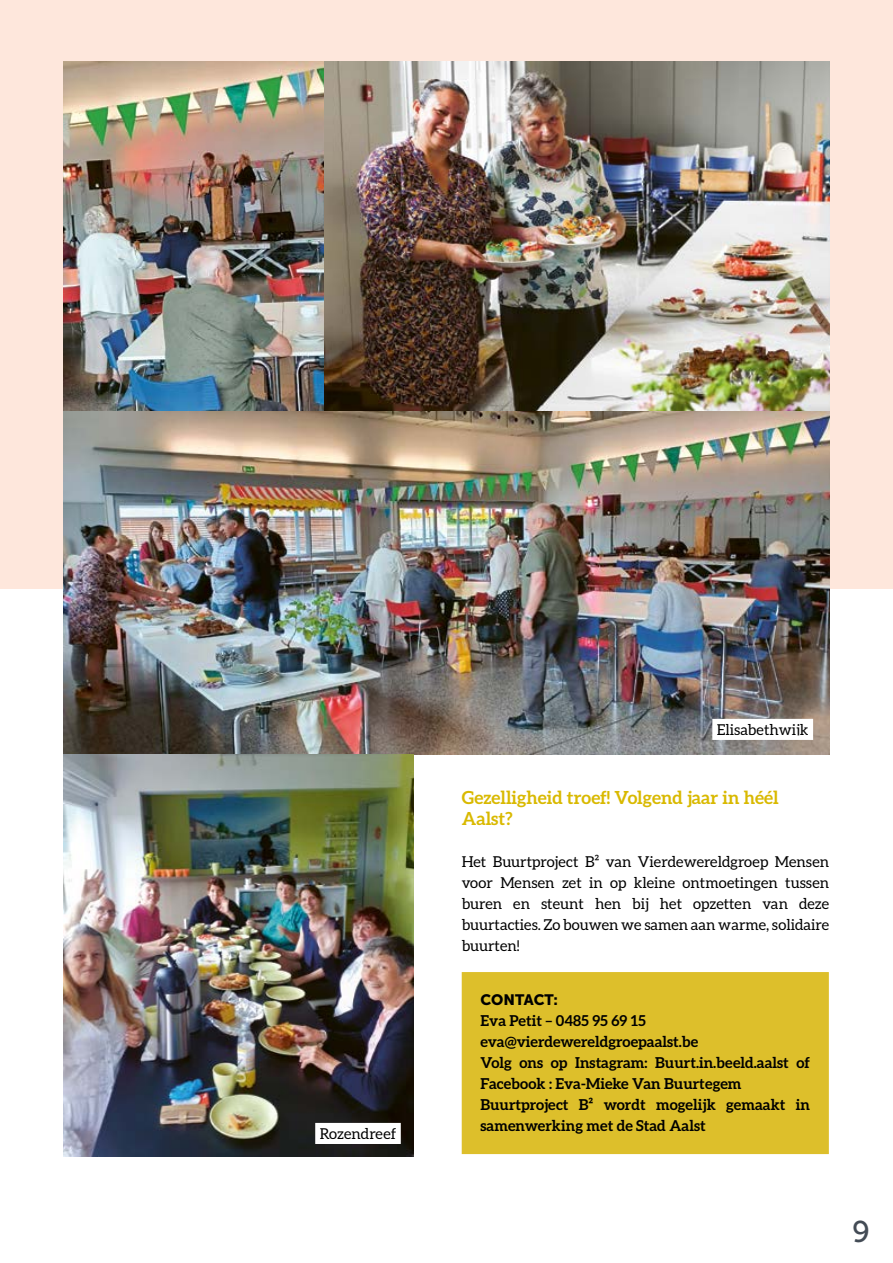
<style>
.page{position:relative;width:893px;height:1263px;background:#fff}
.page>*{position:absolute;margin:0;border:0;box-sizing:border-box;transform-origin:0 0}
.t1{font:30px "Museo Sans 500";color:#434b55}
.t2{font:700 18px/21px "Aleo";color:#d9b900}
.t3{font:15px/21px "Aleo";color:#000;text-align:justify}
.t4{font:700 15px/21px "Aleo";color:#000}
.t5{font:15px "Museo Sans 900";color:#000}
</style>
<div class="page">
<div style="left:0;top:0;width:893px;height:588px;background:#fee7dc"></div>
<div style="left:462px;top:972px;width:367px;height:182px;background:#ddbf2b;border:2px solid #ddbf2b"></div>
<img style="left:64px;top:62px;width:766px;height:692px">
<img style="left:64px;top:754px;width:350px;height:403px">
<svg style="left:313px;top:1121px;width:90px;height:25px"></svg>
<svg style="left:710px;top:717px;width:105px;height:25px"></svg>
<p class="t3" style="left:320px;top:1123px;width:78px">Rozendreef</p>
<p class="t3" style="left:717px;top:719px;width:93px">Elisabethwijk</p>
<p class="t2" style="left:462px;top:786px;width:319px">Gezelligheid troef! Volgend jaar in héél<br>Aalst?</p>
<p class="t3" style="left:462px;top:850px;width:369px">Het Buurtproject B² van Vierdewereldgroep Mensen voor Mensen zet in op kleine ontmoetingen tussen buren en steunt hen bij het opzetten van deze buurtacties. Zo bouwen we samen aan warme, solidaire buurten!</p>
<p class="t5" style="left:480px;top:991px;width:79px">CONTACT:</p>
<p class="t4" style="left:480px;top:1010px;width:331px">Eva Petit – 0485 95 69 15 eva@vierdewereldgroepaalst.be<br>Volg ons op Instagram: Buurt.in.beeld.aalst of Facebook : Eva-Mieke Van Buurtegem Buurtproject B² wordt mogelijk gemaakt in samenwerking met de Stad Aalst</p>
<h1 class="t1" style="left:852px;top:1215px;width:19px">9</h1>
</div>
